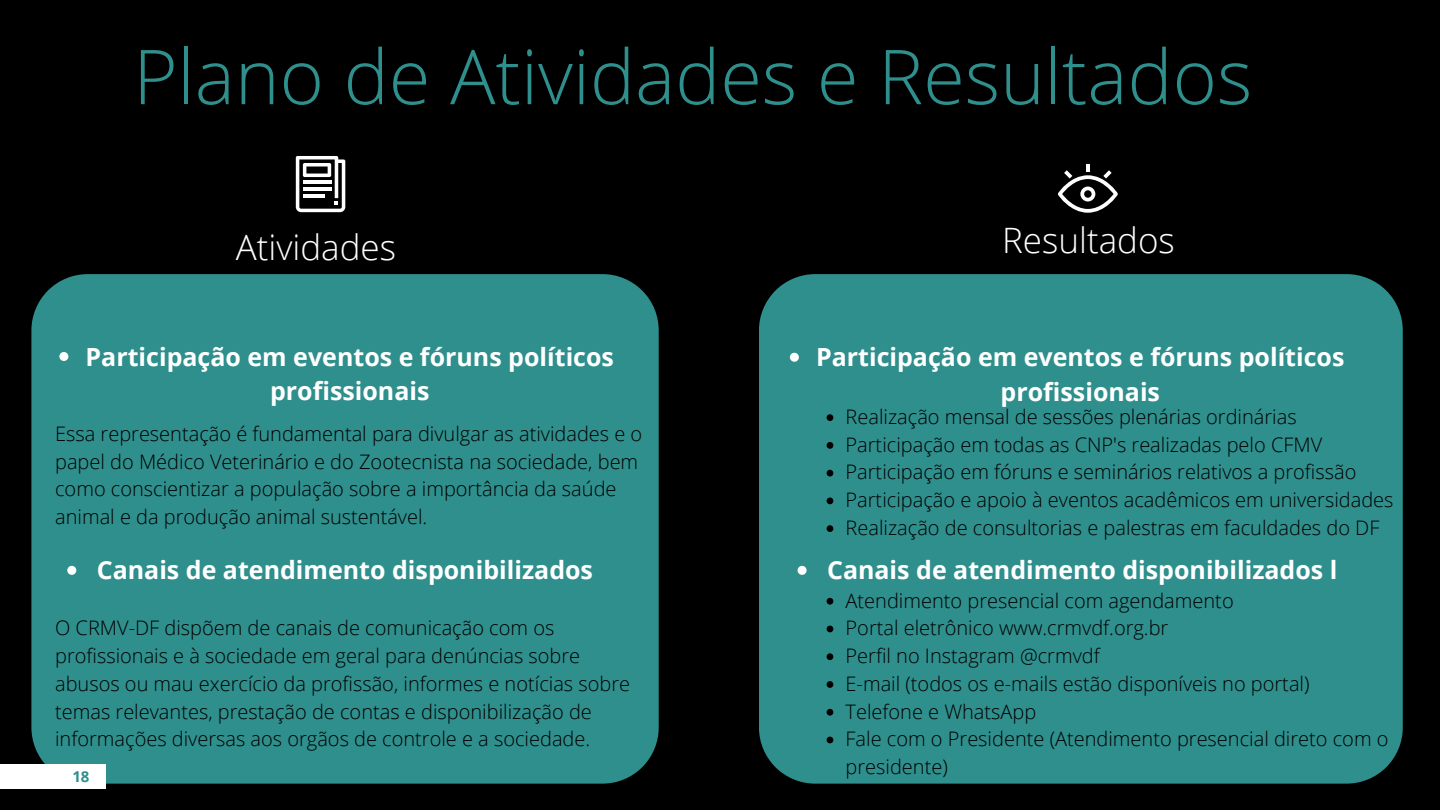
<style>
.page{position:relative;width:1440px;height:810px;background:#000}
.page>*{position:absolute;margin:0;border:0;box-sizing:border-box;transform-origin:0 0}
.t1{font:300 75.8px "Open Sans";color:#2f8f8d}
.t2{font:300 35px "Open Sans";color:#fff}
.t3{font:700 25px/34.5px "Open Sans";color:#fff;text-align:center}
.t4{font:300 20px/27.8px "Open Sans";color:#000}
.t5{font:700 15px "Open Sans";color:#2f8f8d}
</style>
<div class="page">
<svg style="left:1058px;top:164px;width:60px;height:49px"></svg>
<svg style="left:296px;top:156px;width:49px;height:56px"></svg>
<hr style="left:303px;top:181px;width:28px;height:3px;background:#fff">
<hr style="left:303px;top:188px;width:28px;height:3px;background:#fff">
<hr style="left:303px;top:195px;width:21px;height:3px;background:#fff">
<div style="left:31px;top:274px;width:628px;height:510px;background:#2f8f8d"></div>
<div style="left:759px;top:274px;width:644px;height:510px;background:#2f8f8d"></div>
<svg style="left:59px;top:352px;width:9px;height:9px"></svg>
<svg style="left:67px;top:566px;width:9px;height:9px"></svg>
<svg style="left:790px;top:353px;width:9px;height:9px"></svg>
<svg style="left:798px;top:566px;width:9px;height:9px"></svg>
<svg style="left:827px;top:598px;width:6px;height:7px"></svg>
<svg style="left:827px;top:626px;width:6px;height:6px"></svg>
<svg style="left:827px;top:653px;width:6px;height:7px"></svg>
<svg style="left:827px;top:681px;width:6px;height:7px"></svg>
<svg style="left:827px;top:709px;width:6px;height:7px"></svg>
<svg style="left:827px;top:737px;width:6px;height:6px"></svg>
<svg style="left:827px;top:414px;width:6px;height:7px"></svg>
<svg style="left:827px;top:442px;width:6px;height:7px"></svg>
<svg style="left:827px;top:470px;width:6px;height:6px"></svg>
<svg style="left:827px;top:497px;width:6px;height:7px"></svg>
<svg style="left:827px;top:525px;width:6px;height:7px"></svg>
<div style="left:0;top:764px;width:105px;height:24px;background:#fff"></div>
<p class="t1" style="left:133px;top:23px;width:1120px">Plano de Atividades e Resultados</p>
<p class="t2" style="left:236px;top:223px;width:162px">Atividades</p>
<p class="t2" style="left:1002px;top:215px;width:174px">Resultados</p>
<p class="t3" style="left:86px;top:339px;width:530px">Participação em eventos e fóruns políticos profissionais</p>
<p class="t4" style="left:55px;top:419px;width:589px">Essa representação é fundamental para divulgar as atividades e o papel do Médico Veterinário e do Zootecnista na sociedade, bem como conscientizar a população sobre a importância da saúde animal e da produção animal sustentável.</p>
<p class="t3" style="left:97px;top:552px;width:498px">Canais de atendimento disponibilizados</p>
<p class="t4" style="left:55px;top:614px;width:576px">O CRMV-DF dispõem de canais de comunicação com os profissionais e à sociedade em geral para denúncias sobre abusos ou mau exercício da profissão, informes e notícias sobre temas relevantes, prestação de contas e disponibilização de informações diversas aos orgãos de controle e a sociedade.</p>
<p class="t5" style="left:72px;top:766px;width:19px">18</p>
<p class="t3" style="left:816px;top:339px;width:530px">Participação em eventos e fóruns políticos profissionais</p>
<p class="t4" style="left:846px;top:402px;width:453px">Realização mensal de sessões plenárias ordinárias</p>
<p class="t4" style="left:846px;top:430px;width:478px">Participação em todas as CNP's realizadas pelo CFMV</p>
<p class="t4" style="left:846px;top:458px;width:512px">Participação em fóruns e seminários relativos a profissão</p>
<p class="t4" style="left:846px;top:486px;width:549px">Participação e apoio à eventos acadêmicos em universidades</p>
<p class="t4" style="left:846px;top:513px;width:535px">Realização de consultorias e palestras em faculdades do DF</p>
<p class="t3" style="left:827px;top:552px;width:512px">Canais de atendimento disponibilizados l</p>
<p class="t4" style="left:846px;top:586px;width:390px">Atendimento presencial com agendamento</p>
<p class="t4" style="left:846px;top:614px;width:324px">Portal eletrônico www.crmvdf.org.br</p>
<p class="t4" style="left:846px;top:641px;width:256px">Perfil no Instagram @crmvdf</p>
<p class="t4" style="left:846px;top:669px;width:465px">E-mail (todos os e-mails estão disponíveis no portal)</p>
<p class="t4" style="left:846px;top:697px;width:192px">Telefone e WhatsApp</p>
<p class="t4" style="left:846px;top:725px;width:544px">Fale com o Presidente (Atendimento presencial direto com o presidente)</p>
</div>
